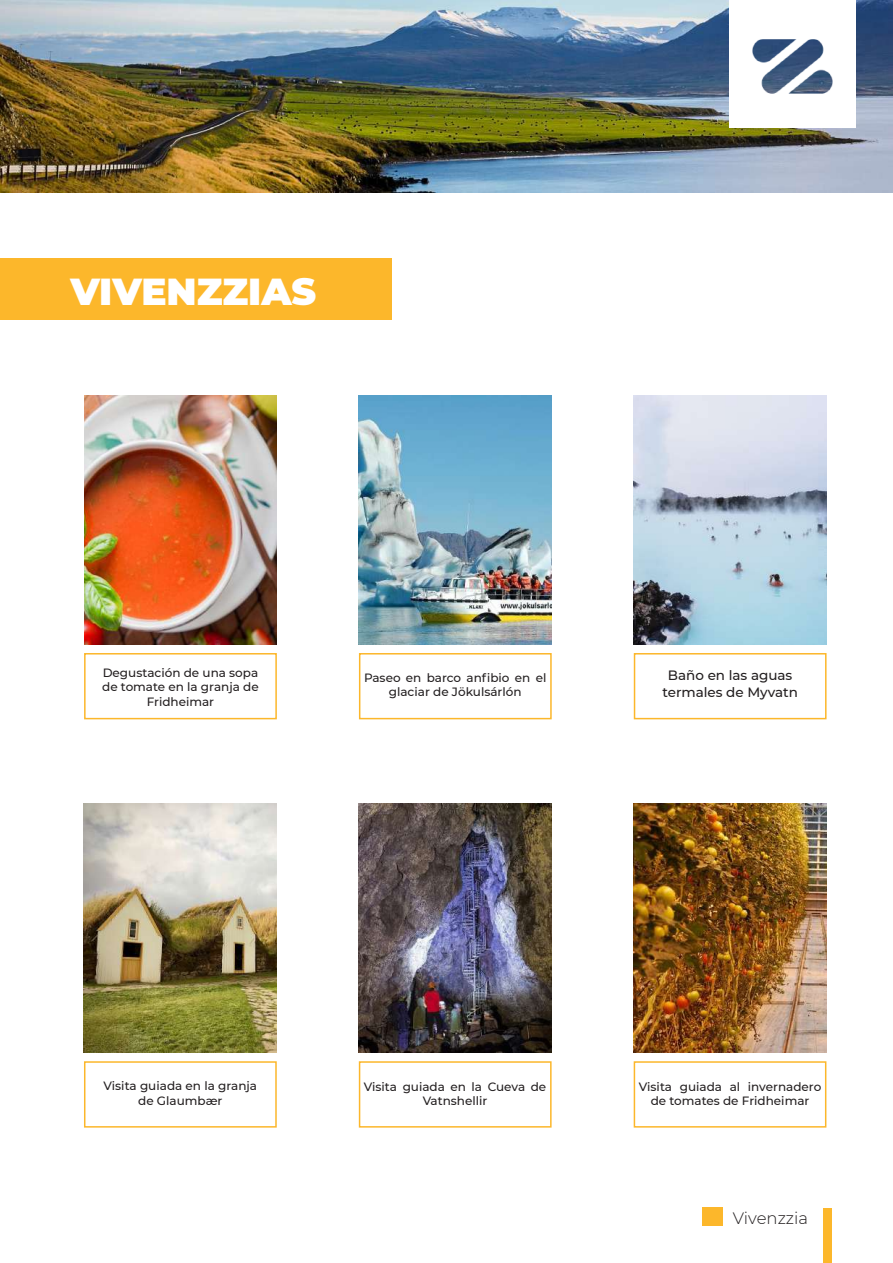
<style>
.page{position:relative;width:893px;height:1263px;background:#fff}
.page>*{position:absolute;margin:0;border:0;box-sizing:border-box;transform-origin:0 0}
.t1{font:900 37.5px "Montserrat";color:#fff}
.t2{font:300 16.5px "Montserrat";color:#231f20}
.t3{font:500 13.5px/16.2px "Montserrat";color:#231f20;text-align:center}
.t4{font:500 12px/14.4px "Montserrat";color:#231f20;text-align:center}
</style>
<div class="page">
<img style="left:0;top:0;width:893px;height:193px">
<img style="left:84px;top:395px;width:193px;height:249px">
<img style="left:634px;top:395px;width:192px;height:249px">
<img style="left:359px;top:395px;width:193px;height:249px">
<div style="left:84px;top:653px;width:193px;height:66px;border:2px solid #fcb72b"></div>
<div style="left:359px;top:653px;width:193px;height:66px;border:2px solid #fcb72b"></div>
<div style="left:634px;top:653px;width:192px;height:66px;border:2px solid #fcb72b"></div>
<img style="left:84px;top:804px;width:193px;height:249px">
<img style="left:634px;top:804px;width:192px;height:249px">
<img style="left:359px;top:804px;width:193px;height:249px">
<div style="left:84px;top:1061px;width:193px;height:66px;border:2px solid #fcb72b"></div>
<div style="left:359px;top:1061px;width:193px;height:66px;border:2px solid #fcb72b"></div>
<div style="left:634px;top:1061px;width:192px;height:66px;border:2px solid #fcb72b"></div>
<div style="left:0;top:259px;width:392px;height:61px;background:#fcb72b"></div>
<div style="left:823px;top:1208px;width:9px;height:54px;background:#fcb72b"></div>
<div style="left:702px;top:1208px;width:20px;height:18px;background:#fcb72b"></div>
<img style="left:729px;top:0;width:127px;height:128px">
<h1 class="t1" style="left:70px;top:263px;width:247px">VIVENZZIAS</h1>
<p class="t4" style="left:102px;top:665px;width:158px">Degustación de una sopa de tomate en la granja de<br>Fridheimar</p>
<p class="t4" style="left:364px;top:670px;width:184px">Paseo en barco anfibio en el glaciar de Jökulsárlón</p>
<p class="t3" style="left:662px;top:667px;width:137px">Baño en las aguas termales de Myvatn</p>
<p class="t4" style="left:104px;top:1078px;width:155px">Visita guiada en la granja de Glaumbær</p>
<p class="t4" style="left:364px;top:1079px;width:184px">Visita guiada en la Cueva de<br>Vatnshellir</p>
<p class="t4" style="left:639px;top:1079px;width:184px">Visita guiada al invernadero de tomates de Fridheimar</p>
<h2 class="t2" style="left:733px;top:1207px;width:77px">Vivenzzia</h2>
</div>
